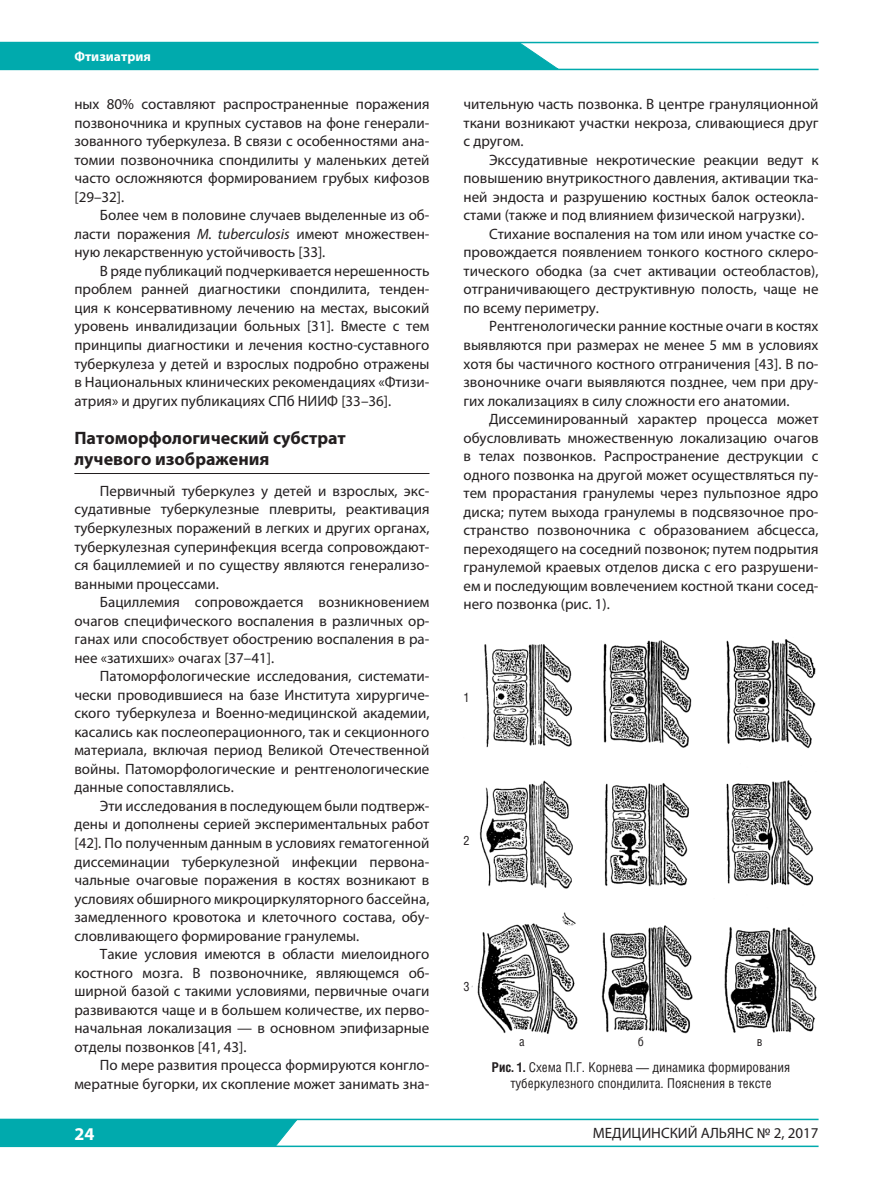
<style>
.page{position:relative;width:893px;height:1191px;background:#fff}
.page>*{position:absolute;margin:0;border:0;box-sizing:border-box;transform-origin:0 0}
.t1{font:700 18px/21px "Myriad Pro";color:#231f20}
.t2{font:700 18px "Myriad Pro";color:#fff}
.t3{font:15px/18.6px "Myriad Pro";color:#231f20;text-align:justify}
.t4{font:13.5px/16.2px "Helios Cond";color:#231f20;text-align:center}
.t5{font:700 13.5px "Myriad Pro";color:#fff}
.t6{font:12.75px "Helios Cond";color:#231f20}
.s1{font-style:italic}
.s2{font-weight:700}
</style>
<div class="page">
<div style="left:0;top:43px;width:560px;height:26px;background:#00aaad"></div>
<div style="left:0;top:1120px;width:298px;height:25px;background:#00aaad"></div>
<hr style="left:0;top:1118px;width:819px;height:2px;background:#00aaad">
<hr style="left:0;top:42px;width:819px;height:1px;background:#00aaad">
<hr style="left:0;top:69px;width:819px;height:1px;background:#00aaad">
<hr style="left:0;top:1145px;width:819px;height:2px;background:#00aaad">
<hr style="left:74px;top:473px;width:355px;height:1px;background:#231f20">
<img style="left:471px;top:639px;width:346px;height:409px">
<p class="t5" style="left:74px;top:48px;width:78px">Фтизиатрия</p>
<p class="t3" style="left:74px;top:94px;width:357px">ных 80% составляют распространенные поражения позвоночника и крупных суставов на фоне генерали&shy;зованного туберкулеза. В связи с особенностями ана&shy;томии позвоночника спондилиты у маленьких детей часто осложняются формированием грубых кифозов [29–32].</p>
<p class="t3" style="left:74px;top:206px;width:357px;text-indent:26px">Более чем в половине случаев выделенные из об&shy;ласти поражения <span class="s1">M. tuberculosis</span> имеют множествен&shy;ную лекарственную устойчивость [33].</p>
<p class="t3" style="left:74px;top:261px;width:357px;text-indent:26px">В ряде публикаций подчеркивается нерешенность проблем ранней диагностики спондилита, тенден&shy;ция к консервативному лечению на местах, высокий уровень инвалидизации больных [31]. Вместе с тем принципы диагностики и лечения костно-суставного туберкулеза у детей и взрослых подробно отражены в Национальных клинических рекомендациях «Фтизи&shy;атрия» и других публикациях СПб НИИФ [33–36].</p>
<p class="t1" style="left:74px;top:426px;width:273px">Патоморфологический субстрат лучевого изображения</p>
<p class="t3" style="left:74px;top:481px;width:357px;text-indent:26px">Первичный туберкулез у детей и взрослых, экс&shy;судативные туберкулезные плевриты, реактивация туберкулезных поражений в легких и других органах, туберкулезная суперинфекция всегда сопровождают&shy;ся бациллемией и по существу являются генерализо&shy;ванными процессами.</p>
<p class="t3" style="left:74px;top:592px;width:357px;text-indent:26px">Бациллемия сопровождается возникновением очагов специфического воспаления в различных ор&shy;ганах или способствует обострению воспаления в ра&shy;нее «затихших» очагах [37–41].</p>
<p class="t3" style="left:74px;top:666px;width:357px;text-indent:26px">Патоморфологические исследования, системати&shy;чески проводившиеся на базе Института хирургиче&shy;ского туберкулеза и Военно-медицинской академии, касались как послеоперационного, так и секционного материала, включая период Великой Отечественной войны. Патоморфологические и рентгенологические данные сопоставлялись.</p>
<p class="t3" style="left:74px;top:796px;width:357px;text-indent:26px">Эти исследования в последующем были подтверж&shy;дены и дополнены серией экспериментальных работ [42]. По полученным данным в условиях гематогенной диссеминации туберкулезной инфекции первона&shy;чальные очаговые поражения в костях возникают в условиях обширного микроциркуляторного бассейна, замедленного кровотока и клеточного состава, обу&shy;словливающего формирование гранулемы.</p>
<p class="t3" style="left:74px;top:944px;width:357px;text-indent:26px">Такие условия имеются в области миелоидного костного мозга. В позвоночнике, являющемся об&shy;ширной базой с такими условиями, первичные очаги развиваются чаще и в большем количестве, их перво&shy;начальная локализация — в основном эпифизарные отделы позвонков [41, 43].</p>
<p class="t3" style="left:74px;top:1055px;width:357px;text-align:right">По мере развития процесса формируются конгло&shy;мератные бугорки, их скопление может занимать зна-</p>
<p class="t2" style="left:74px;top:1122px;width:21px">24</p>
<p class="t3" style="left:463px;top:94px;width:357px">чительную часть позвонка. В центре грануляционной ткани возникают участки некроза, сливающиеся друг с другом.</p>
<p class="t3" style="left:489px;top:150px;width:331px">Экссудативные некротические реакции ведут к</p>
<p class="t3" style="left:463px;top:169px;width:357px">повышению внутрикостного давления, активации тка-</p>
<p class="t3" style="left:463px;top:187px;width:357px">ней эндоста и разрушению костных балок остеокла-</p>
<p class="t3" style="left:463px;top:206px;width:343px">стами (также и под влиянием физической нагрузки).</p>
<p class="t3" style="left:489px;top:224px;width:331px">Стихание воспаления на том или ином участке со-</p>
<p class="t3" style="left:463px;top:243px;width:357px">провождается появлением тонкого костного склеро-</p>
<p class="t3" style="left:463px;top:261px;width:357px">тического ободка (за счет активации остеобластов),</p>
<p class="t3" style="left:463px;top:280px;width:357px">отграничивающего деструктивную полость, чаще не</p>
<p class="t3" style="left:463px;top:298px;width:137px">по всему периметру.</p>
<p class="t3" style="left:489px;top:317px;width:331px">Рентгенологически ранние костные очаги в костях</p>
<p class="t3" style="left:463px;top:335px;width:357px">выявляются при размерах не менее 5 мм в условиях</p>
<p class="t3" style="left:463px;top:354px;width:357px">хотя бы частичного костного отграничения [43]. В по-</p>
<p class="t3" style="left:463px;top:372px;width:357px">звоночнике очаги выявляются позднее, чем при дру-</p>
<p class="t3" style="left:463px;top:391px;width:328px">гих локализациях в силу сложности его анатомии.</p>
<p class="t3" style="left:489px;top:409px;width:331px">Диссеминированный характер процесса может</p>
<p class="t3" style="left:463px;top:428px;width:357px">обусловливать множественную локализацию очагов</p>
<p class="t3" style="left:463px;top:446px;width:357px">в телах позвонков. Распространение деструкции с</p>
<p class="t3" style="left:463px;top:465px;width:357px">одного позвонка на другой может осуществляться пу-</p>
<p class="t3" style="left:463px;top:484px;width:357px">тем прорастания гранулемы через пульпозное ядро</p>
<p class="t3" style="left:463px;top:502px;width:357px">диска; путем выхода гранулемы в подсвязочное про-</p>
<p class="t3" style="left:463px;top:521px;width:357px">странство позвоночника с образованием абсцесса,</p>
<p class="t3" style="left:463px;top:539px;width:357px">переходящего на соседний позвонок; путем подрытия</p>
<p class="t3" style="left:463px;top:558px;width:357px">гранулемой краевых отделов диска с его разрушени-</p>
<p class="t3" style="left:463px;top:576px;width:357px">ем и последующим вовлечением костной ткани сосед-</p>
<p class="t3" style="left:463px;top:595px;width:148px">него позвонка (рис. 1).</p>
<p class="t6" style="left:463px;top:689px;width:8px">1</p>
<p class="t6" style="left:463px;top:832px;width:8px">2</p>
<p class="t6" style="left:463px;top:979px;width:8px">3</p>
<p class="t6" style="left:519px;top:1033px;width:7px">а</p>
<p class="t6" style="left:638px;top:1033px;width:8px">б</p>
<p class="t6" style="left:757px;top:1033px;width:7px">в</p>
<p class="t4" style="left:492px;top:1059px;width:300px"><span class="s2">Рис. 1.</span> Схема П.Г. Корнева — динамика формирования туберкулезного спондилита. Пояснения в тексте</p>
<p class="t3" style="left:593px;top:1123px;width:227px">МЕДИЦИНСКИЙ АЛЬЯНС № 2, 2017</p>
</div>
